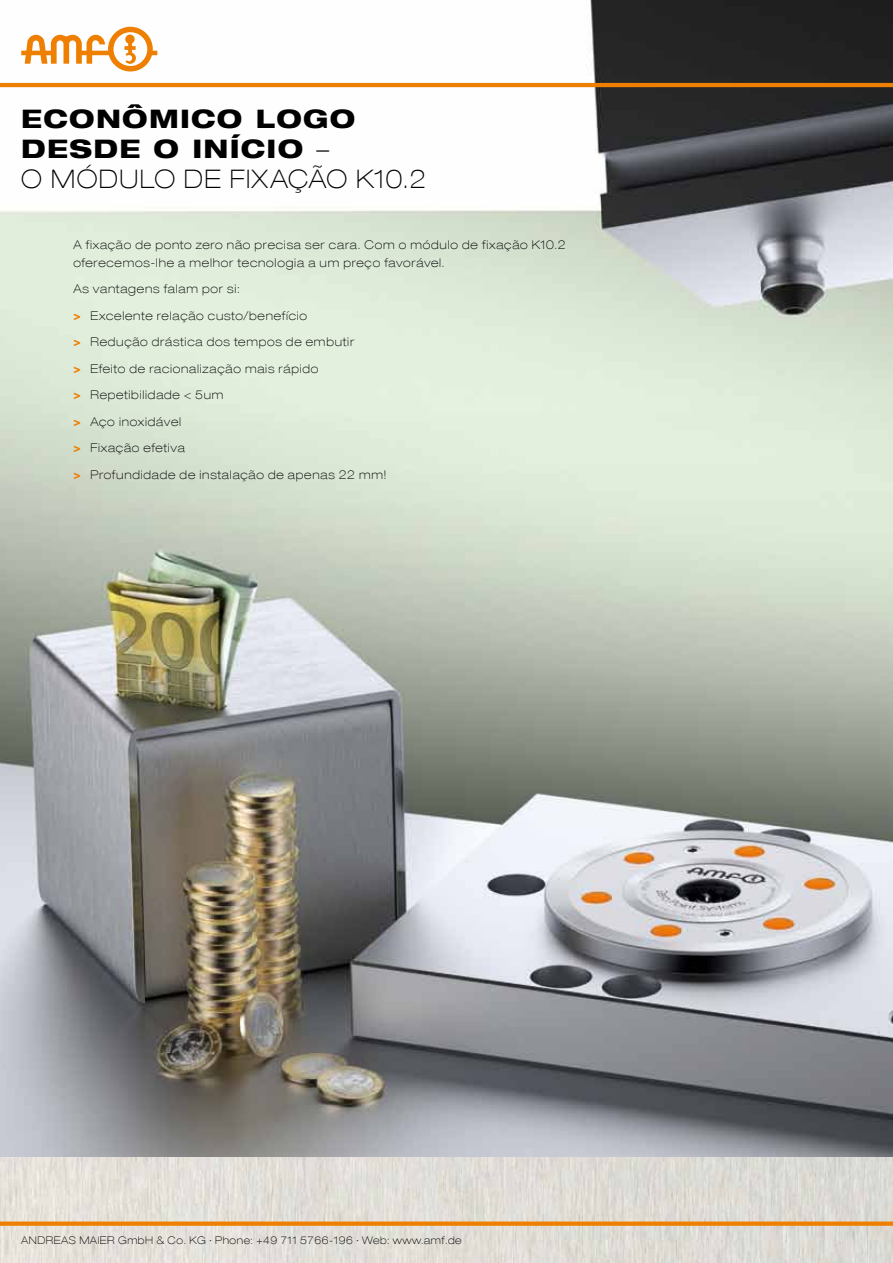
<style>
.page{position:relative;width:893px;height:1263px;background:#fff}
.page>*{position:absolute;margin:0;border:0;box-sizing:border-box;transform-origin:0 0}
.t1{font:800 expanded 25.5px/30px "Helvetica Neue LT Com";letter-spacing:.05em;color:#000}
.t2{font:100 expanded 25.5px "Helvetica Neue LT Com";letter-spacing:.015em;color:#000}
.t3{font:100 expanded 12px/18px "Helvetica Neue LT Com";letter-spacing:.065em;color:#000}
.t4{font:100 expanded 10.5px "Helvetica Neue LT Com";letter-spacing:.05em;color:#000}
.s1{font-weight:100}
.s2{font-weight:800;color:#ee7f00}
</style>
<div class="page">
<img style="left:0;top:1157px;width:892px;height:106px">
<img style="left:0;top:0;width:893px;height:1157px">
<div style="left:0;top:1221px;width:893px;height:5px;background:#ee7f00"></div>
<hr style="left:0;top:83px;width:893px;height:4px;background:#ee7f00">
<svg style="left:21px;top:27px;width:136px;height:44px"></svg>
<h1 class="t1" style="left:21px;top:103px;width:335px">ECONÔM ICO LOGO<br>DESDE O INÍCIO <span class="s1">–<br>O módulo de fixa</span></h1>
<h1 class="t2" style="left:288px;top:163px;width:139px">ção K10.2</h1>
<p class="t3" style="left:73px;top:235px;width:494px">A fixação de ponto zero não precisa ser cara. Com o módulo de fixação K10.2 oferecemos-lhe a melhor tecnologia a um preço favorável.</p>
<p class="t3" style="left:73px;top:280px;width:168px">As vantagens falam por si:</p>
<p class="t3" style="left:73px;top:306px;width:235px"><span class="s2">&gt;</span> Excelente relação custo/benefício</p>
<p class="t3" style="left:73px;top:333px;width:282px"><span class="s2">&gt;</span> Redução drástica dos tempos de embutir</p>
<p class="t3" style="left:73px;top:359px;width:247px"><span class="s2">&gt;</span> Efeito de racionalização mais rápido</p>
<p class="t3" style="left:73px;top:386px;width:152px"><span class="s2">&gt;</span> Repetibilidade &lt; 5um</p>
<p class="t3" style="left:73px;top:412px;width:109px"><span class="s2">&gt;</span> Aço inoxidável</p>
<p class="t3" style="left:73px;top:439px;width:113px"><span class="s2">&gt;</span> Fixação efetiva</p>
<p class="t3" style="left:73px;top:465px;width:315px"><span class="s2">&gt;</span> Profundidade de instalação de apenas 22 mm!</p>
<p class="t4" style="left:21px;top:1233px;width:442px">ANDREAS MAIER GmbH &amp; Co. KG ∙ Phone: +49 711 5766-196 ∙ Web: www.amf.de</p>
</div>
